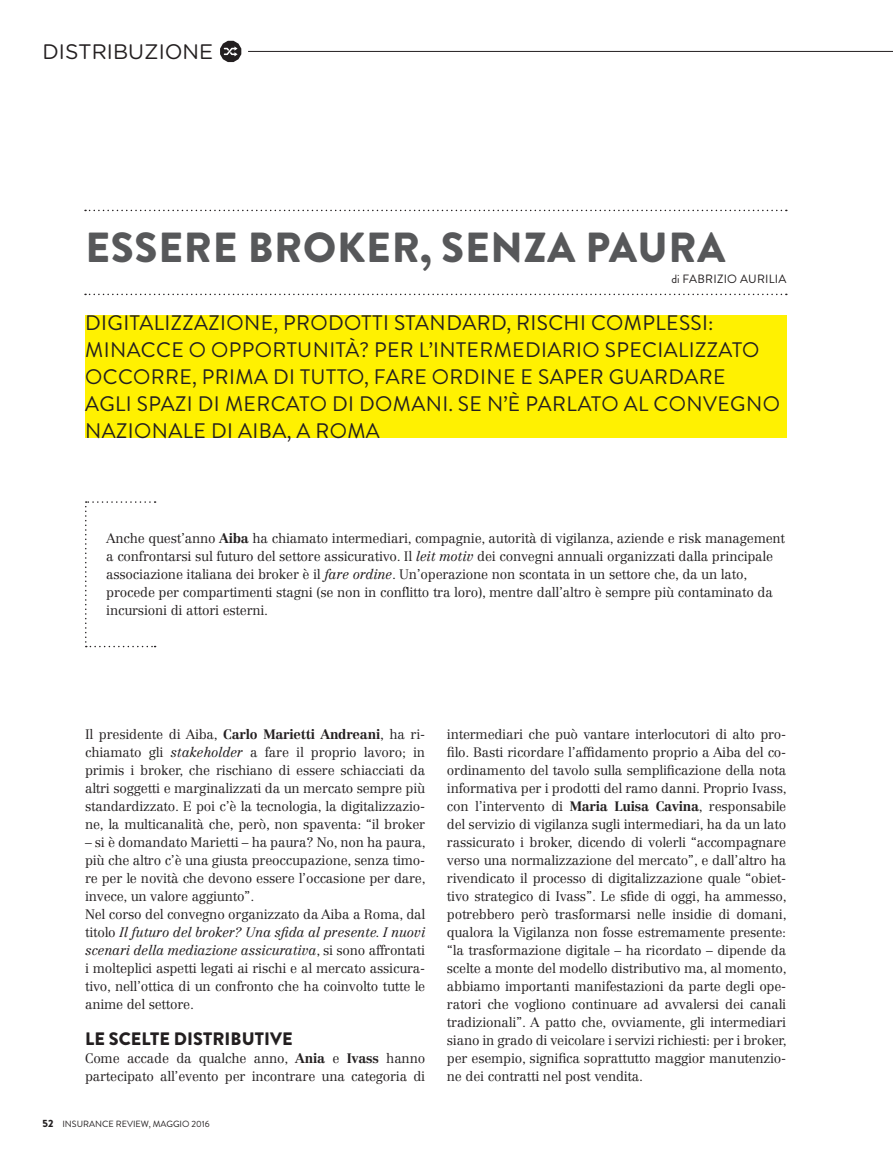
<style>
.page{position:relative;width:893px;height:1170px;background:#fff}
.page>*{position:absolute;margin:0;border:0;box-sizing:border-box;transform-origin:0 0}
.t1{font:900 42px "Brandon Grotesque";letter-spacing:.02em;color:#57585a}
.t2{font:21px/27px "Brandon Grotesque";letter-spacing:.02em;color:#231f20}
.t3{font:21px "Gotham Rounded";color:#231f20}
.t4{font:900 18px "Brandon Grotesque";letter-spacing:.005em;color:#231f20}
.t5{font:300 13.5px/18px "Centennial LT Std";letter-spacing:-.015em;color:#231f20;text-align:justify}
.t6{font:12px "Brandon Grotesque";letter-spacing:.02em;color:#231f20}
.t7{font:9px "Brandon Grotesque";color:#231f20}
.s1{font-weight:700}
.s2{font-style:italic}
.s3{font-weight:900;font-size:10.5px}
</style>
<div class="page">
<div style="left:85px;top:315px;width:702px;height:122px;background:#fff101"></div>
<svg style="left:85px;top:293px;width:702px;height:2px"></svg>
<svg style="left:85px;top:210px;width:702px;height:1px"></svg>
<svg style="left:85px;top:501px;width:71px;height:146px"></svg>
<svg style="left:220px;top:41px;width:21px;height:21px"></svg>
<hr style="left:248px;top:51px;width:645px;height:1px;background:#231f20">
<p class="t3" style="left:43px;top:37px;width:172px">DISTRIBUZIONE</p>
<p class="t1" style="left:85px;top:218px;width:641px">ESSERE BROKER, SENZA PAURA</p>
<p class="t6" style="left:671px;top:270px;width:117px">di FABRIZIO AURILIA</p>
<p class="t2" style="left:85px;top:309px;width:676px">DIGITALIZZAZIONE, PRODOTTI STANDARD, RISCHI COMPLESSI:<br>MINACCE O OPPORTUNITÀ? PER L’INTERMEDIARIO SPECIALIZZATO<br>OCCORRE, PRIMA DI TUTTO, FARE ORDINE E SAPER GUARDARE</p>
<p class="t2" style="left:85px;top:390px;width:696px">AGLI SPAZI DI MERCATO DI DOMANI. SE N’È PARLATO AL CONVEGNO<br>NAZIONALE DI AIBA, A ROMA</p>
<p class="t5" style="left:106px;top:529px;width:680px;text-align:left">Anche quest’anno <span class="s1">Aiba</span> ha chiamato intermediari, compagnie, autorità di vigilanza, aziende e risk management a confrontarsi sul futuro del settore assicurativo. Il <span class="s2">leit motiv</span> dei convegni annuali organizzati dalla principale associazione italiana dei broker è il <span class="s2">fare ordine</span>. Un’operazione non scontata in un settore che, da un lato, procede per compartimenti stagni (se non in conflitto tra loro), mentre dall’altro è sempre più contaminato da incursioni di attori esterni.</p>
<p class="t5" style="left:85px;top:725px;width:342px">Il presidente di Aiba, <span class="s1">Carlo Marietti Andreani</span>, ha ri&shy;chiamato gli <span class="s2">stakeholder</span> a fare il proprio lavoro; in primis i broker, che rischiano di essere schiacciati da altri soggetti e marginalizzati da un mercato sempre più standardizzato. E poi c’è la tecnologia, la digitalizzazio&shy;ne, la multicanalità che, però, non spaventa: “il broker</p>
<p class="t5" style="left:85px;top:833px;width:342px">– si è domandato Marietti – ha paura? No, non ha paura, più che altro c’è una giusta preoccupazione, senza timo&shy;re per le novità che devono essere l’occasione per dare, invece, un valore aggiunto”.</p>
<p class="t5" style="left:85px;top:905px;width:342px">Nel corso del convegno organizzato da Aiba a Roma, dal titolo <span class="s2">Il futuro del broker? Una sfida al presente. I nuovi scenari della mediazione assicurativa</span>, si sono affrontati i molteplici aspetti legati ai rischi e al mercato assicura&shy;tivo, nell’ottica di un confronto che ha coinvolto tutte le anime del settore.</p>
<p class="t4" style="left:85px;top:1025px;width:209px">LE SCELTE DISTRIBUTIVE</p>
<p class="t5" style="left:85px;top:1049px;width:342px">Come accade da qualche anno, <span class="s1">Ania</span> e <span class="s1">Ivass</span> hanno partecipato all’evento per incontrare una categoria di</p>
<p class="t7" style="left:43px;top:1117px;width:169px"><span class="s3">52</span> INSURANCE REVIEW, MAGGIO 2016</p>
<p class="t5" style="left:447px;top:725px;width:341px">intermediari che può vantare interlocutori di alto pro&shy;filo. Basti ricordare l’affidamento proprio a Aiba del co&shy;ordinamento del tavolo sulla semplificazione della nota informativa per i prodotti del ramo danni. Proprio Ivass, con l’intervento di <span class="s1">Maria Luisa Cavina</span>, responsabile del servizio di vigilanza sugli intermediari, ha da un lato rassicurato i broker, dicendo di volerli “accompagnare verso una normalizzazione del mercato”, e dall’altro ha rivendicato il processo di digitalizzazione quale “obiet&shy;tivo strategico di Ivass”. Le sfide di oggi, ha ammesso, potrebbero però trasformarsi nelle insidie di domani, qualora la Vigilanza non fosse estremamente presente: “la trasformazione digitale – ha ricordato – dipende da scelte a monte del modello distributivo ma, al momento, abbiamo importanti manifestazioni da parte degli ope&shy;ratori che vogliono continuare ad avvalersi dei canali tradizionali”. A patto che, ovviamente, gli intermediari siano in grado di veicolare i servizi richiesti: per i broker, per esempio, significa soprattutto maggior manutenzio&shy;ne dei contratti nel post vendita.</p>
</div>
